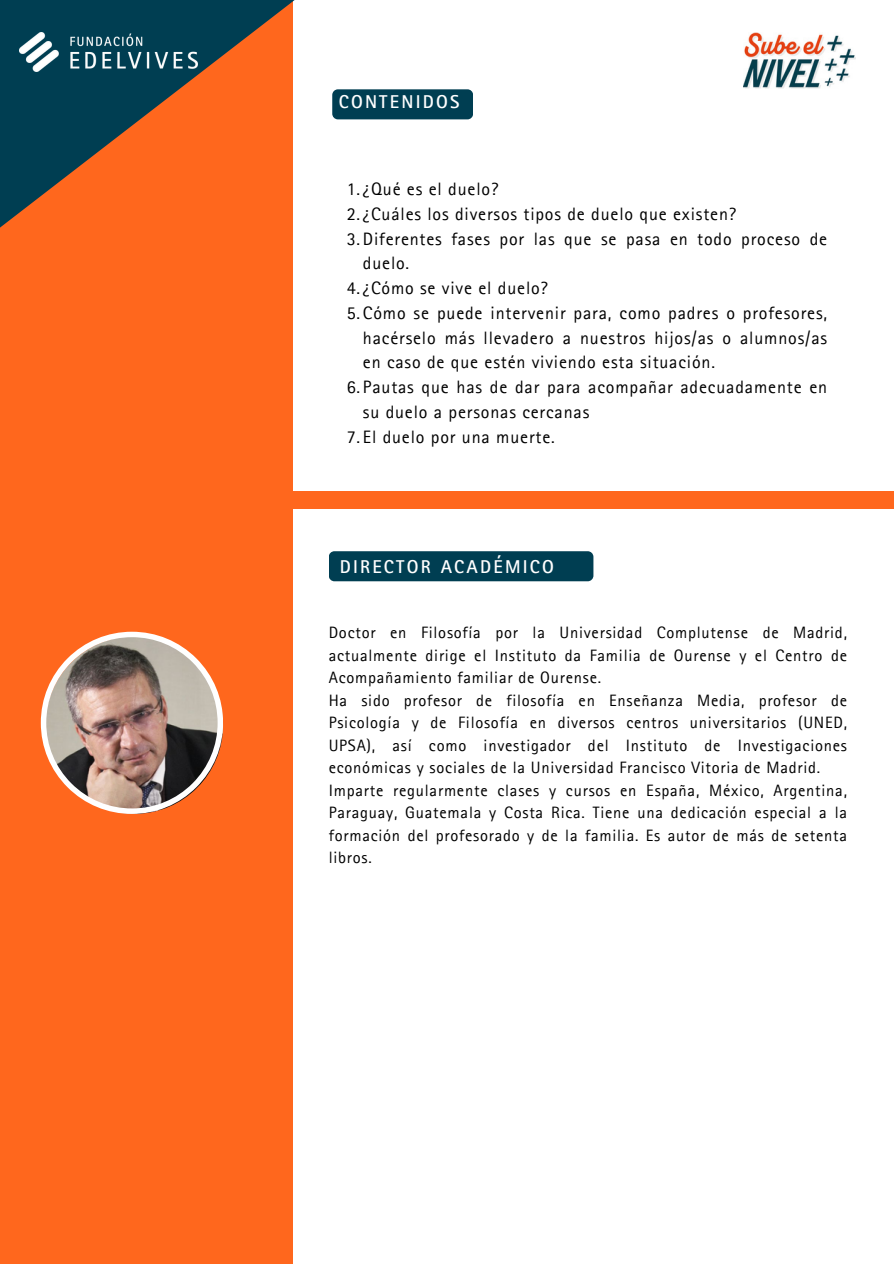
<style>
.page{position:relative;width:894px;height:1264px;background:#fff}
.page>*{position:absolute;margin:0;border:0;box-sizing:border-box;transform-origin:0 0}
.t1{font:700 18.6px "Rotis Sans Serif Pro";letter-spacing:.12em;color:#fff}
.t2{font:18px/24.8px "Rotis Sans Serif Pro";letter-spacing:.045em;color:#000}
.t3{font:16.5px/22.5px "Rotis Sans Serif Pro";letter-spacing:.045em;color:#000;text-align:justify}
</style>
<div class="page">
<div style="left:0;top:0;width:292px;height:1263px;background:#ff671d"></div>
<img style="left:743px;top:33px;width:112px;height:56px">
<div style="left:332px;top:89px;width:141px;height:30px;background:#003e52;border-radius:6px"></div>
<svg style="left:0;top:0;width:294px;height:228px"></svg>
<img style="left:20px;top:33px;width:178px;height:38px">
<img style="left:41px;top:631px;width:182px;height:183px">
<div style="left:328px;top:551px;width:265px;height:30px;background:#003e52;border-radius:6px"></div>
<div style="left:285px;top:492px;width:608px;height:17px;background:#ff671d"></div>
<p class="t1" style="left:339px;top:95px;width:122px">CONTENIDOS</p>
<p class="t2" style="left:346px;top:179px;width:153px">1.¿Qué es el duelo?</p>
<p class="t2" style="left:346px;top:204px;width:391px">2.¿Cuáles los diversos tipos de duelo que existen?</p>
<p class="t2" style="left:363px;top:229px;width:465px;text-indent:-16px">3.Diferentes fases por las que se pasa en todo proceso de duelo.</p>
<h1 class="t2" style="left:346px;top:278px;width:203px">4.¿Cómo se vive el duelo?</h1>
<p class="t2" style="left:363px;top:303px;width:465px;text-align:justify;text-indent:-16px">5.Cómo se puede intervenir para, como padres o profesores, hacérselo más llevadero a nuestros hijos/as o alumnos/as en caso de que estén viviendo esta situación.</p>
<p class="t2" style="left:363px;top:377px;width:465px;text-indent:-16px">6.Pautas que has de dar para acompañar adecuadamente en su duelo a personas cercanas</p>
<p class="t2" style="left:346px;top:427px;width:209px">7.El duelo por una muerte.</p>
<p class="t1" style="left:340px;top:560px;width:215px">DIRECTOR ACADÉMICO</p>
<p class="t3" style="left:328px;top:624px;width:519px">Doctor en Filosofía por la Universidad Complutense de Madrid, actualmente dirige el Instituto da Familia de Ourense y el Centro de Acompañamiento familiar de Ourense.</p>
<p class="t3" style="left:328px;top:691px;width:519px">Ha sido profesor de filosofía en Enseñanza Media, profesor de Psicología y de Filosofía en diversos centros universitarios (UNED, UPSA), así como investigador del Instituto de Investigaciones económicas y sociales de la Universidad Francisco Vitoria de Madrid.</p>
<p class="t3" style="left:328px;top:781px;width:519px">Imparte regularmente clases y cursos en España, México, Argentina, Paraguay, Guatemala y Costa Rica. Tiene una dedicación especial a la formación del profesorado y de la familia. Es autor de más de setenta libros.</p>
</div>
